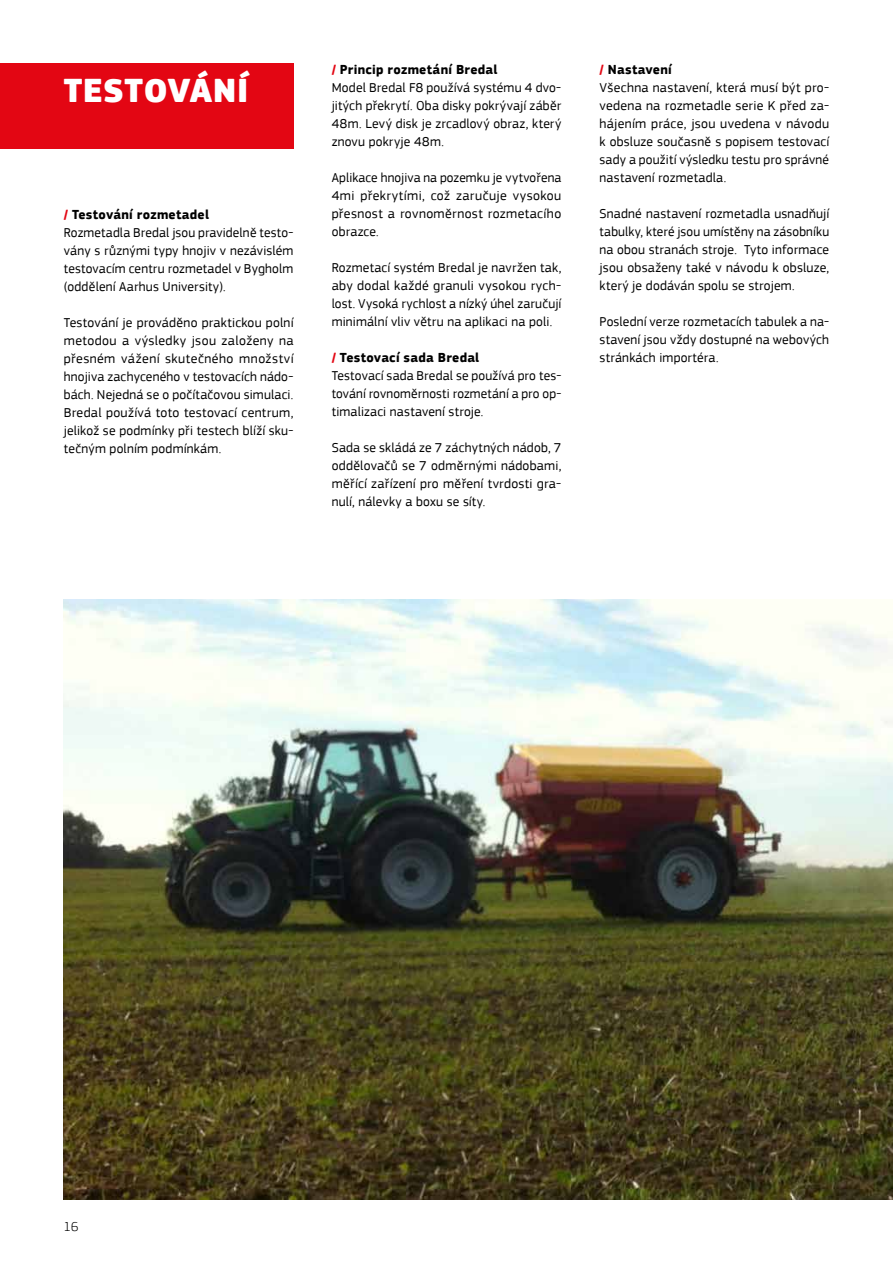
<style>
.page{position:relative;width:893px;height:1263px;background:#fff}
.page>*{position:absolute;margin:0;border:0;box-sizing:border-box;transform-origin:0 0}
.t1{font:900 34.5px "PF Square Sans Pro";letter-spacing:.01em;color:#fff}
.t2{font:13.5px/18px "PF Square Sans Pro";letter-spacing:.015em;color:#000;text-align:justify}
.t3{font:300 13.5px "PF Square Sans Pro";color:#000}
.s1{font-weight:700;color:#e30613}
.s2{font-weight:700}
</style>
<div class="page">
<img style="left:64px;top:600px;width:829px;height:599px">
<div style="left:0;top:64px;width:293px;height:85px;background:#e30613"></div>
<h1 class="t1" style="left:64px;top:69px;width:186px">TESTOVÁNÍ</h1>
<p class="t2" style="left:64px;top:205px;width:231px;text-align:left"><span class="s1">/</span> <span class="s2">Testování rozmetadel<br></span>Rozmetadla Bredal jsou pravidelně testo&shy;vány s různými typy hnojiv v nezávislém testovacím centru rozmetadel v Bygholm (oddělení Aarhus University).</p>
<p class="t2" style="left:64px;top:313px;width:231px">Testování je prováděno praktickou polní metodou a výsledky jsou založeny na přesném vážení skutečného množství hnojiva zachyceného v testovacích nádo&shy;bách. Nejedná se o počítačovou simulaci.<br>Bredal používá toto testovací centrum, jelikož se podmínky při testech blíží sku&shy;tečným polním podmínkám.</p>
<p class="t2" style="left:332px;top:61px;width:231px;text-align:left"><span class="s1">/</span> <span class="s2">Princip rozmetání Bredal<br></span>Model Bredal F8 používá systému 4 dvo&shy;jitých překrytí. Oba disky pokrývají záběr 48m. Levý disk je zrcadlový obraz, který znovu pokryje 48m.</p>
<p class="t2" style="left:332px;top:169px;width:231px">Aplikace hnojiva na pozemku je vytvořena 4mi překrytími, což zaručuje vysokou přesnost a rovnoměrnost rozmetacího obrazce.</p>
<p class="t2" style="left:332px;top:259px;width:231px">Rozmetací systém Bredal je navržen tak, aby dodal každé granuli vysokou rych&shy;lost. Vysoká rychlost a nízký úhel zaručují minimální vliv větru na aplikaci na poli.</p>
<p class="t2" style="left:332px;top:349px;width:231px;text-align:left"><span class="s1">/</span> <span class="s2">Testovací sada Bredal<br></span>Testovací sada Bredal se používá pro tes&shy;tování rovnoměrnosti rozmetání a pro op&shy;timalizaci nastavení stroje.</p>
<p class="t2" style="left:332px;top:439px;width:231px">Sada se skládá ze 7 záchytných nádob, 7 oddělovačů se 7 odměrnými nádobami, měřící zařízení pro měření tvrdosti gra&shy;nulí, nálevky a boxu se síty.</p>
<p class="t2" style="left:600px;top:61px;width:231px;text-align:left"><span class="s1">/</span> <span class="s2">Nastavení<br></span>Všechna nastavení, která musí být pro&shy;vedena na rozmetadle serie K před za&shy;hájením práce, jsou uvedena v návodu k obsluze současně s popisem testovací sady a použití výsledku testu pro správné nastavení rozmetadla.</p>
<p class="t2" style="left:600px;top:205px;width:231px">Snadné nastavení rozmetadla usnadňují tabulky, které jsou umístěny na zásobníku na obou stranách stroje. Tyto informace jsou obsaženy také v návodu k obsluze, který je dodáván spolu se strojem.</p>
<p class="t2" style="left:600px;top:313px;width:231px">Poslední verze rozmetacích tabulek a na&shy;stavení jsou vždy dostupné na webových stránkách importéra.</p>
<p class="t3" style="left:64px;top:1218px;width:16px">16</p>
</div>
